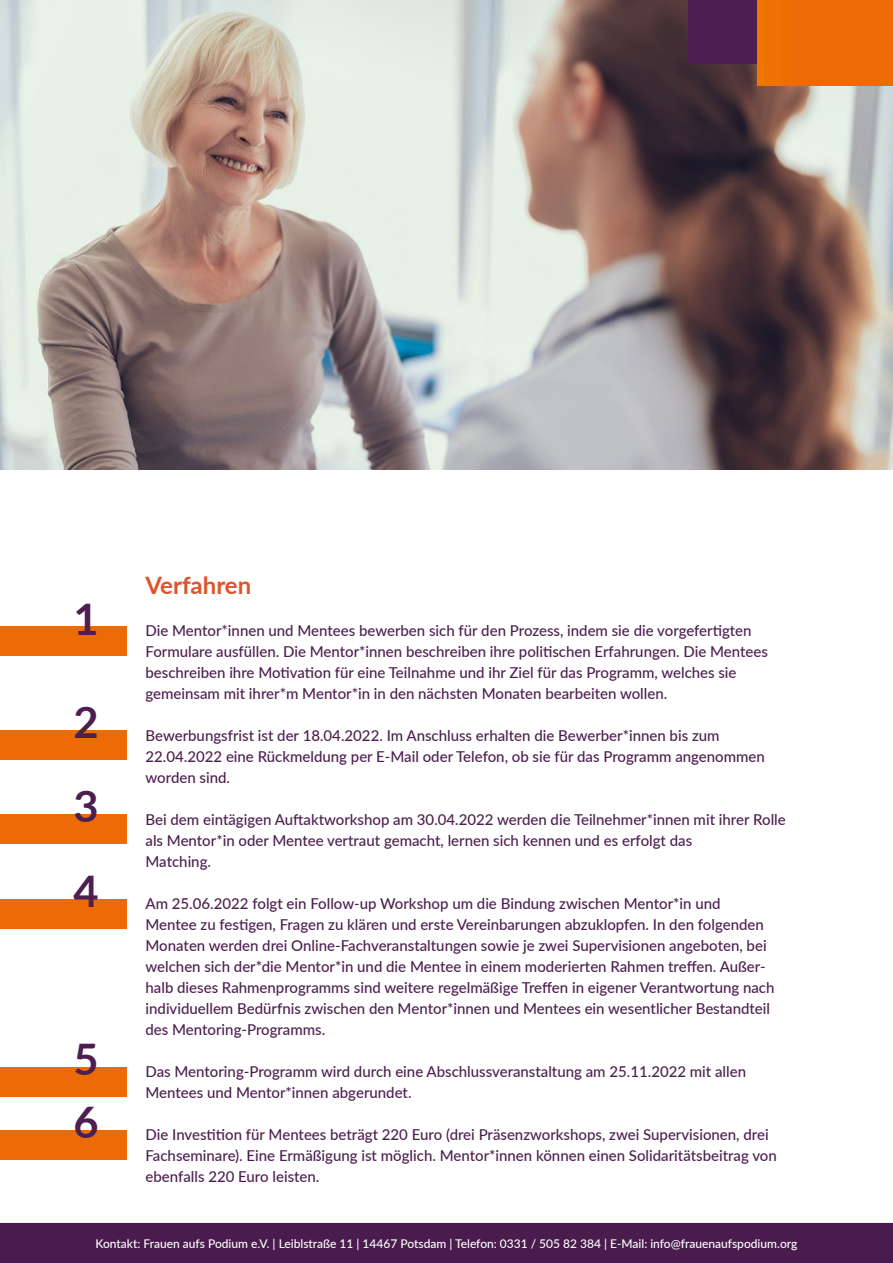
<style>
.page{position:relative;width:893px;height:1263px;background:#fff}
.page>*{position:absolute;margin:0;border:0;box-sizing:border-box;transform-origin:0 0}
.t1{font:700 43.5px/84.2px "Lato";color:#4d1f50;text-align:justify}
.t2{font:700 24px "Lato";color:#de5429}
.t3{font:500 15px/21px "Lato";color:#4d1f50}
.t4{font:500 12px "Lato";color:#fff}
</style>
<div class="page">
<img style="left:0;top:0;width:893px;height:470px">
<div style="left:0;top:627px;width:126px;height:29px;background:#ed6b06"></div>
<div style="left:0;top:731px;width:126px;height:29px;background:#ed6b06"></div>
<div style="left:0;top:815px;width:126px;height:29px;background:#ed6b06"></div>
<div style="left:0;top:899px;width:126px;height:29px;background:#ed6b06"></div>
<div style="left:0;top:1067px;width:126px;height:29px;background:#ed6b06"></div>
<svg style="left:1px;top:1222px;width:892px;height:2px;background:#9b849d"></svg>
<div style="left:1px;top:1224px;width:892px;height:39px;background:#4a1c4d"></div>
<div style="left:689px;top:0;width:85px;height:64px;background:#4d1f50"></div>
<div style="left:757px;top:0;width:136px;height:85px;background:#ed6b06"></div>
<div style="left:0;top:1130px;width:126px;height:29px;background:#ed6b06"></div>
<h1 class="t1" style="left:73px;top:575px;width:27px">1</h1>
<h1 class="t1" style="left:73px;top:679px;width:27px">2<br>3<br>4</h1>
<h1 class="t1" style="left:73px;top:1015px;width:27px">5</h1>
<h1 class="t1" style="left:73px;top:1078px;width:27px">6</h1>
<h2 class="t2" style="left:146px;top:568px;width:107px">Verfahren</h2>
<p class="t3" style="left:146px;top:619px;width:624px">Die Mentor*innen und Mentees bewerben sich für den Prozess, indem sie die vorgefertigten Formulare ausfüllen. Die Mentor*innen beschreiben ihre politischen Erfahrungen. Die Mentees beschreiben ihre Motivation für eine Teilnahme und ihr Ziel für das Programm, welches sie gemeinsam mit ihrer*m Mentor*in in den nächsten Monaten bearbeiten wollen.</p>
<p class="t3" style="left:146px;top:724px;width:621px">Bewerbungsfrist ist der 18.04.2022. Im Anschluss erhalten die Bewerber*innen bis zum<br>22.04.2022 eine Rückmeldung per E-Mail oder Telefon, ob sie für das Programm angenommen worden sind.</p>
<p class="t3" style="left:146px;top:808px;width:642px">Bei dem eintägigen Auftaktworkshop am 30.04.2022 werden die Teilnehmer*innen mit ihrer Rolle als Mentor*in oder Mentee vertraut gemacht, lernen sich kennen und es erfolgt das<br>Matching.</p>
<p class="t3" style="left:146px;top:892px;width:630px">Am 25.06.2022 folgt ein Follow-up Workshop um die Bindung zwischen Mentor*in und Mentee zu festigen, Fragen zu klären und erste Vereinbarungen abzuklopfen. In den folgenden Monaten werden drei Online-Fachveranstaltungen sowie je zwei Supervisionen angeboten, bei welchen sich der*die Mentor*in und die Mentee in einem moderierten Rahmen treffen. Außer&shy;halb dieses Rahmenprogramms sind weitere regelmäßige Treffen in eigener Verantwortung nach individuellem Bedürfnis zwischen den Mentor*innen und Mentees ein wesentlicher Bestandteil des Mentoring-Programms.</p>
<p class="t3" style="left:146px;top:1060px;width:602px">Das Mentoring-Programm wird durch eine Abschlussveranstaltung am 25.11.2022 mit allen<br>Mentees und Mentor*innen abgerundet.</p>
<p class="t3" style="left:146px;top:1123px;width:633px">Die Investition für Mentees beträgt 220 Euro (drei Präsenzworkshops, zwei Supervisionen, drei<br>Fachseminare). Eine Ermäßigung ist möglich. Mentor*innen können einen Solidaritätsbeitrag von ebenfalls 220 Euro leisten.</p>
<p class="t4" style="left:96px;top:1235px;width:703px">Kontakt: Frauen aufs Podium e.V. | Leiblstraße 11 | 14467 Potsdam | Telefon: 0331 / 505 82 384 | E-Mail: info@frauenaufspodium.org</p>
</div>
